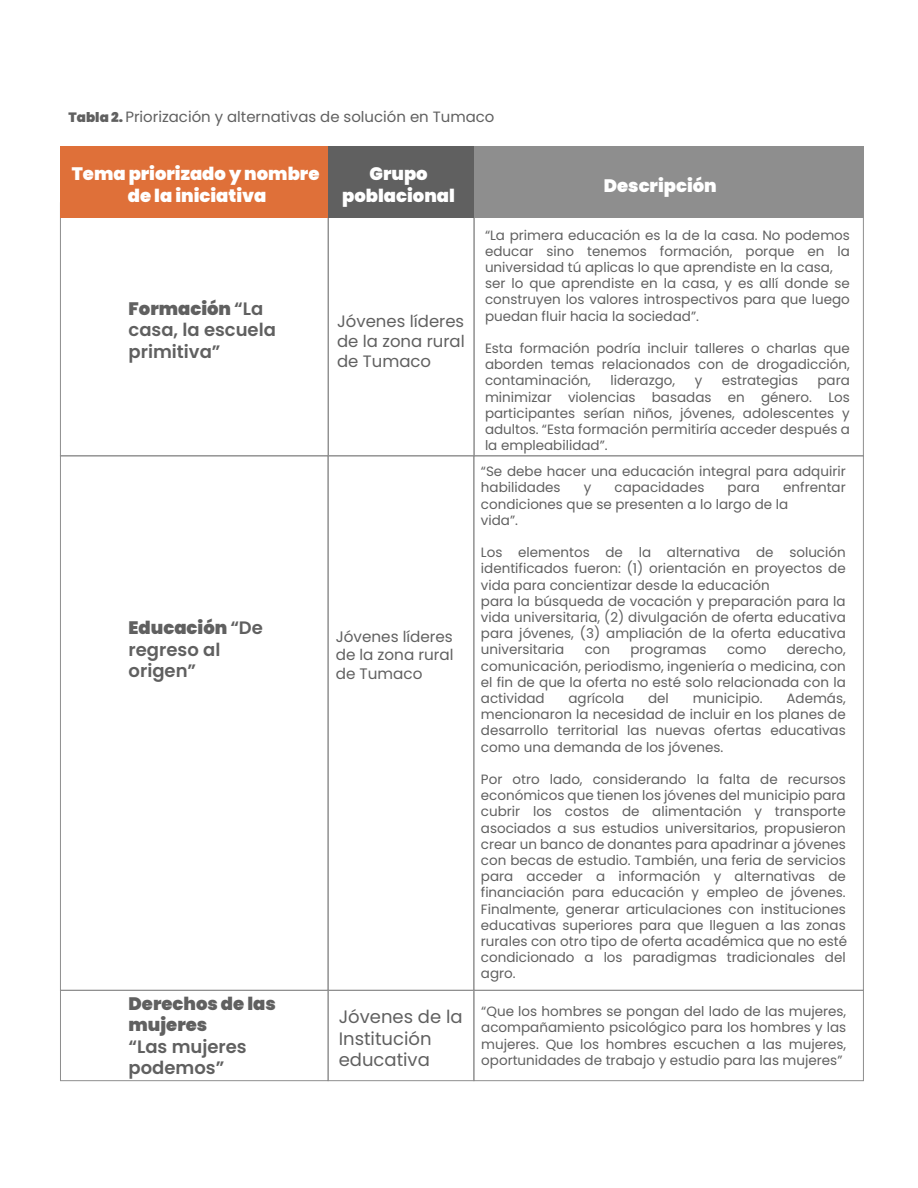
<style>
.page{position:relative;width:918px;height:1188px;background:#fff}
.page>*{position:absolute;margin:0;border:0;box-sizing:border-box;transform-origin:0 0}
.t1{font:600 18px/21.6px "Poppins";color:#606060}
.t2{font:900 18px/21.6px "Poppins";color:#fff;text-align:center}
.t3{font:18px/21.6px "Poppins";color:#606060}
.t4{font:900 18px/21.6px "Poppins";color:#606060}
.t5{font:16.5px/19.8px "Poppins";color:#606060;text-align:justify}
.t6{font:15.15px/18.3px "Poppins";color:#606060;text-align:justify}
.t7{font:15px "Poppins";color:#606060}
.t8{font:13.5px/16.2px "Poppins";color:#606060;text-align:justify}
.s1{font-weight:900;font-size:13.5px}
.s2{font-weight:900}
</style>
<div class="page">
<div style="left:328px;top:202px;width:146px;height:254px;border:1px solid #8e8e8e"></div>
<div style="left:60px;top:147px;width:268px;height:71px;background:#df7039"></div>
<div style="left:328px;top:147px;width:146px;height:71px;background:#606060"></div>
<div style="left:474px;top:147px;width:389px;height:71px;background:#8e8e8e"></div>
<div style="left:60px;top:455px;width:268px;height:536px;border:1px solid #8e8e8e"></div>
<div style="left:328px;top:455px;width:146px;height:536px;border:1px solid #8e8e8e"></div>
<div style="left:60px;top:990px;width:269px;height:91px;border:1px solid #8e8e8e"></div>
<div style="left:473px;top:990px;width:391px;height:91px;border:1px solid #8e8e8e"></div>
<div style="left:328px;top:990px;width:146px;height:91px;border:1px solid #8e8e8e"></div>
<p class="t7" style="left:69px;top:108px;width:427px"><span class="s1">Tabla 2.</span> Priorización y alternativas de solución en Tumaco</p>
<h1 class="t2" style="left:72px;top:164px;width:249px">Tema priorizado y nombre de la iniciativa</h1>
<h1 class="t2" style="left:342px;top:164px;width:114px">Grupo poblacional</h1>
<h1 class="t2" style="left:604px;top:176px;width:115px">Descripción</h1>
<h1 class="t1" style="left:129px;top:298px;width:149px"><span class="s2">Formación</span> “La casa, la escuela primitiva”</h1>
<h1 class="t1" style="left:129px;top:617px;width:136px"><span class="s2">Educación</span> “De regreso al origen”</h1>
<h1 class="t4" style="left:129px;top:993px;width:149px">Derechos de las mujeres</h1>
<h1 class="t1" style="left:129px;top:1036px;width:120px">“Las mujeres podemos”</h1>
<p class="t5" style="left:337px;top:312px;width:129px">Jóvenes líderes de la zona rural de Tumaco</p>
<p class="t6" style="left:336px;top:628px;width:119px">Jóvenes líderes de la zona rural de Tumaco</p>
<h1 class="t3" style="left:339px;top:1006px;width:125px">Jóvenes de la<br>Institución educativa</h1>
<p class="t8" style="left:485px;top:227px;width:366px;text-align:left">“La primera educación es la de la casa. No podemos educar sino tenemos formación, porque en la universidad tú aplicas lo que aprendiste en la casa, ser lo que aprendiste en la casa, y es allí donde se construyen los valores introspectivos para que luego puedan fluir hacia la sociedad”.</p>
<p class="t8" style="left:485px;top:340px;width:366px">Esta formación podría incluir talleres o charlas que aborden temas relacionados con de drogadicción, contaminación,</p>
<p class="t8" style="left:610px;top:373px;width:66px">liderazgo,</p>
<p class="t8" style="left:695px;top:373px;width:9px">y</p>
<p class="t8" style="left:722px;top:373px;width:78px">estrategias</p>
<p class="t8" style="left:485px;top:373px;width:366px;text-indent:333px">para minimizar violencias basadas en género. Los participantes serían niños, jóvenes, adolescentes y adultos. “Esta formación permitiría acceder después a la empleabilidad”.</p>
<p class="t8" style="left:481px;top:464px;width:366px">“Se debe hacer una educación integral para adquirir habilidades</p>
<p class="t8" style="left:481px;top:480px;width:366px;text-align:left;text-indent:302px">enfrentar condiciones que se presenten a lo largo de la<br>vida”.</p>
<p class="t8" style="left:481px;top:545px;width:366px;text-align:left">Los elementos de la alternativa de solución identificados fueron: (1) orientación en proyectos de vida para concientizar desde la educación<br>para la búsqueda de vocación y preparación para la vida universitaria, (2) divulgación de oferta educativa para jóvenes, (3) ampliación de la oferta educativa universitaria</p>
<p class="t8" style="left:584px;top:480px;width:9px">y</p>
<p class="t8" style="left:615px;top:480px;width:91px">capacidades</p>
<p class="t8" style="left:728px;top:480px;width:34px">para</p>
<p class="t8" style="left:481px;top:642px;width:366px;text-indent:306px">derecho, comunicación, periodismo, ingeniería o medicina, con el fin de que la oferta no esté solo relacionada con la actividad</p>
<p class="t8" style="left:585px;top:642px;width:27px">con</p>
<p class="t8" style="left:631px;top:642px;width:78px">programas</p>
<p class="t8" style="left:727px;top:642px;width:41px">como</p>
<p class="t8" style="left:481px;top:690px;width:366px;text-indent:306px">Además, mencionaron la necesidad de incluir en los planes de desarrollo territorial las nuevas ofertas educativas como una demanda de los jóvenes.</p>
<p class="t8" style="left:481px;top:771px;width:368px">Por otro lado, considerando la falta de recursos económicos que tienen los jóvenes del municipio para cubrir los costos de alimentación y transporte asociados a sus estudios universitarios, propusieron crear un banco de donantes para apadrinar a jóvenes con becas de estudio. También, una feria de servicios para acceder a información y alternativas de financiación para educación y empleo de jóvenes.<br>Finalmente, generar articulaciones con instituciones educativas superiores para que lleguen a las zonas rurales con otro tipo de oferta académica que no esté condicionado a los paradigmas tradicionales del agro.</p>
<p class="t8" style="left:481px;top:1004px;width:366px">“Que los hombres se pongan del lado de las mujeres, acompañamiento psicológico para los hombres y las mujeres. Que los hombres escuchen a las mujeres, oportunidades de trabajo y estudio para las mujeres”</p>
<p class="t8" style="left:569px;top:690px;width:57px">agrícola</p>
<p class="t8" style="left:648px;top:690px;width:22px">del</p>
<p class="t8" style="left:693px;top:690px;width:71px">municipio.</p>
</div>
